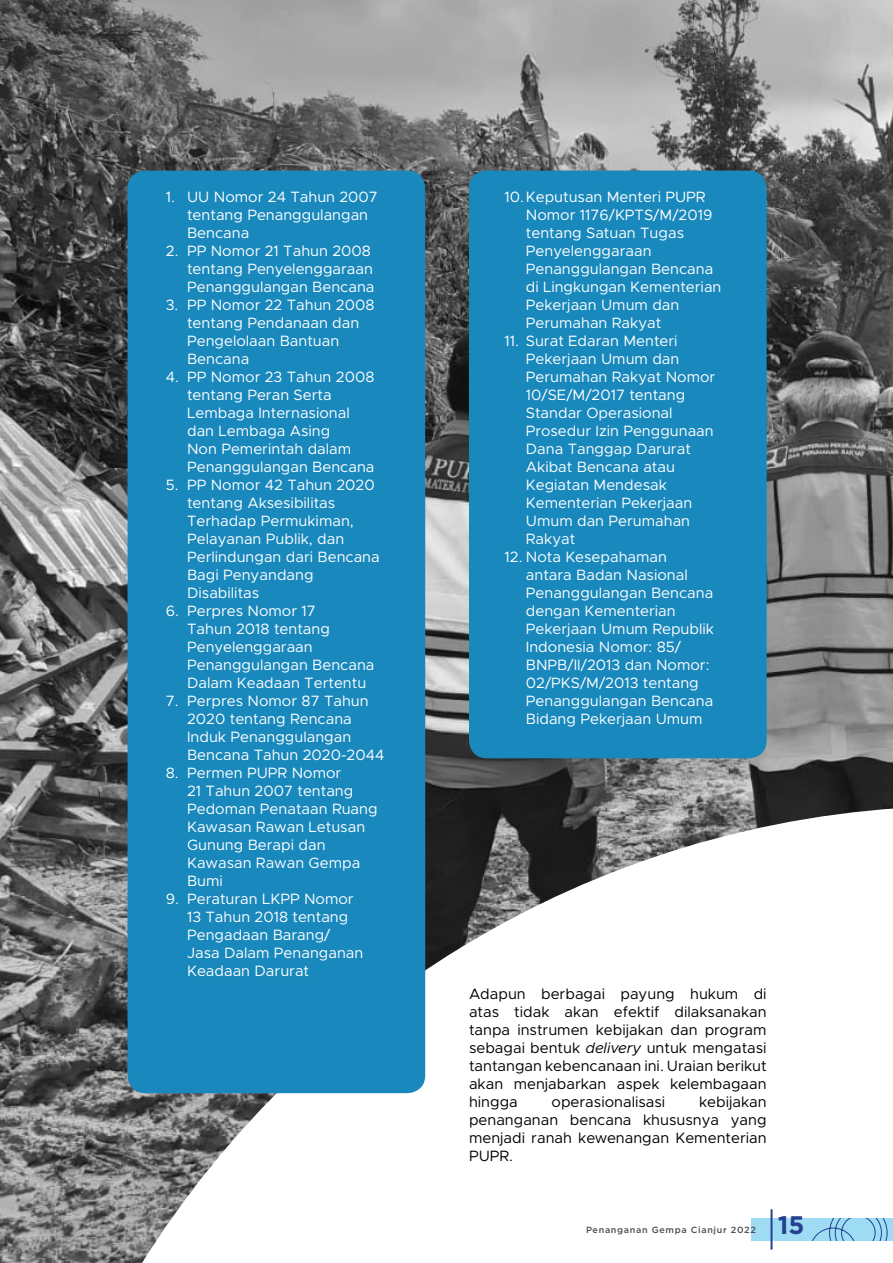
<style>
.page{position:relative;width:893px;height:1263px;background:#fff}
.page>*{position:absolute;margin:0;border:0;box-sizing:border-box;transform-origin:0 0}
.t1{font:300 43.5px "Gotham";color:#25408f}
.t2{font:700 25.35px "Gotham";color:#25408f}
.t3{font:15px/18px "Metropolis";color:#fff}
.t4{font:15px/18px "Metropolis";color:#000;text-align:justify}
.t5{font:500 9px "Gotham";letter-spacing:.075em;color:#4d4d4f}
.s1{font-style:italic}
</style>
<div class="page">
<img style="left:0;top:0;width:893px;height:1263px">
<svg style="left:140px;top:806px;width:753px;height:457px"></svg>
<div style="left:128px;top:171px;width:297px;height:922px;background:#1988bd;border-radius:18px"></div>
<div style="left:469px;top:171px;width:298px;height:587px;background:#1988bd;border-radius:18px"></div>
<div style="left:752px;top:1218px;width:141px;height:23px;background:#9edcf4"></div>
<svg style="left:812px;top:1218px;width:76px;height:23px"></svg>
<p class="t3" style="left:187px;top:187px;width:192px;text-indent:-21px">1. UU Nomor 24 Tahun 2007 tentang Penanggulangan<br>Bencana</p>
<p class="t3" style="left:187px;top:241px;width:189px;text-indent:-21px">2. PP Nomor 21 Tahun 2008 tentang Penyelenggaraan<br>Penanggulangan Bencana</p>
<p class="t3" style="left:187px;top:295px;width:189px;text-indent:-21px">3. PP Nomor 22 Tahun 2008 tentang Pendanaan dan<br>Pengelolaan Bantuan<br>Bencana</p>
<p class="t3" style="left:187px;top:367px;width:189px;text-indent:-21px">4. PP Nomor 23 Tahun 2008 tentang Peran Serta<br>Lembaga Internasional dan Lembaga Asing<br>Non Pemerintah dalam<br>Penanggulangan Bencana</p>
<p class="t3" style="left:187px;top:475px;width:194px;text-indent:-21px">5. PP Nomor 42 Tahun 2020 tentang Aksesibilitas<br>Terhadap Permukiman,<br>Pelayanan Publik, dan<br>Perlindungan dari Bencana<br>Bagi Penyandang<br>Disabilitas</p>
<p class="t3" style="left:187px;top:601px;width:189px;text-indent:-21px">6. Perpres Nomor 17<br>Tahun 2018 tentang<br>Penyelenggaraan<br>Penanggulangan Bencana<br>Dalam Keadaan Tertentu</p>
<p class="t3" style="left:187px;top:691px;width:199px;text-indent:-21px">7. Perpres Nomor 87 Tahun<br>2020 tentang Rencana<br>Induk Penanggulangan<br>Bencana Tahun 2020-2044</p>
<p class="t3" style="left:187px;top:763px;width:192px;text-indent:-21px">8. Permen PUPR Nomor<br>21 Tahun 2007 tentang<br>Pedoman Penataan Ruang<br>Kawasan Rawan Letusan<br>Gunung Berapi dan<br>Kawasan Rawan Gempa<br>Bumi</p>
<p class="t3" style="left:187px;top:889px;width:178px;text-indent:-21px">9. Peraturan LKPP Nomor<br>13 Tahun 2018 tentang<br>Pengadaan Barang/<br>Jasa Dalam Penanganan<br>Keadaan Darurat</p>
<p class="t3" style="left:526px;top:187px;width:197px;text-indent:-21px">10.Keputusan Menteri PUPR<br>Nomor 1176/KPTS/M/2019 tentang Satuan Tugas<br>Penyelenggaraan<br>Penanggulangan Bencana di Lingkungan Kementerian<br>Pekerjaan Umum dan<br>Perumahan Rakyat</p>
<p class="t3" style="left:526px;top:331px;width:191px;text-indent:-21px">11. Surat Edaran Menteri<br>Pekerjaan Umum dan<br>Perumahan Rakyat Nomor<br>10/SE/M/2017 tentang<br>Standar Operasional<br>Prosedur Izin Penggunaan<br>Dana Tanggap Darurat<br>Akibat Bencana atau<br>Kegiatan Mendesak<br>Kementerian Pekerjaan<br>Umum dan Perumahan<br>Rakyat</p>
<p class="t3" style="left:526px;top:547px;width:190px;text-indent:-21px">12. Nota Kesepahaman antara Badan Nasional<br>Penanggulangan Bencana dengan Kementerian<br>Pekerjaan Umum Republik<br>Indonesia Nomor: 85/<br>BNPB/II/2013 dan Nomor:<br>02/PKS/M/2013 tentang<br>Penanggulangan Bencana<br>Bidang Pekerjaan Umum</p>
<p class="t4" style="left:469px;top:984px;width:299px">Adapun berbagai payung hukum di atas tidak akan efektif dilaksanakan tanpa instrumen kebijakan dan program sebagai bentuk <span class="s1">delivery</span> untuk mengatasi tantangan kebencanaan ini. Uraian berikut akan menjabarkan aspek kelembagaan hingga</p>
<p class="t4" style="left:469px;top:1092px;width:299px;text-indent:230px">kebijakan penanganan bencana khususnya yang menjadi ranah kewenangan Kementerian PUPR.</p>
<p class="t4" style="left:552px;top:1092px;width:115px">operasionalisasi</p>
<h1 class="t1" style="left:765px;top:1201px;width:14px">|</h1>
<p class="t5" style="left:586px;top:1224px;width:171px">Penanganan Gempa Cianjur 2022</p>
<h2 class="t2" style="left:778px;top:1208px;width:28px">15</h2>
</div>
